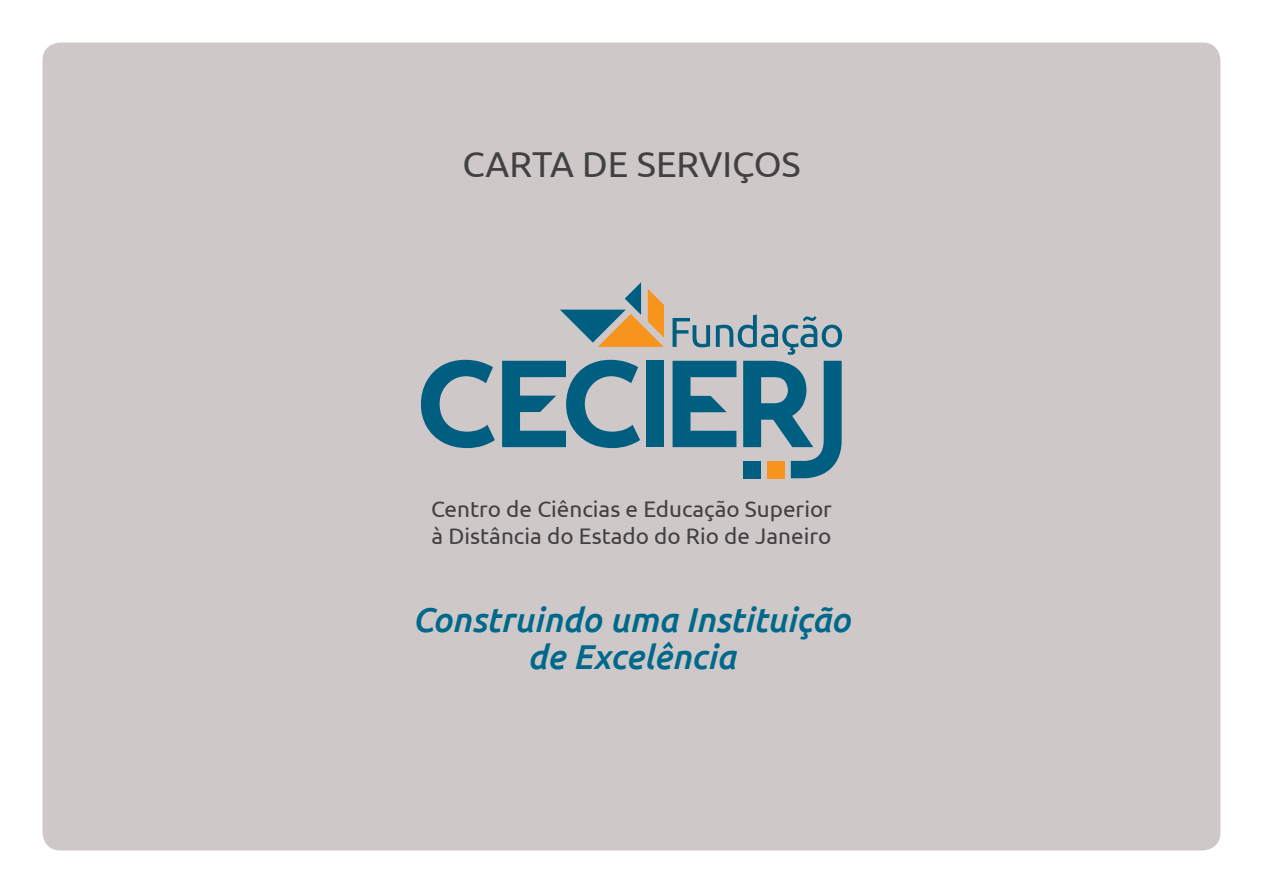
<style>
.page{position:relative;width:1263px;height:893px;background:#fff}
.page>*{position:absolute;margin:0;border:0;box-sizing:border-box;transform-origin:0 0}
.t1{font:36px "Ubuntu";color:#414042}
.t2{font:italic 500 34.5px/37.5px "Ubuntu";color:#00688a;text-align:center}
.t3{font:22.5px/27px "Ubuntu";color:#414042}
</style>
<div class="page">
<div style="left:43px;top:43px;width:1177px;height:807px;background:#cec9c8;border-radius:18px"></div>
<svg style="left:560px;top:282px;width:104px;height:65px"></svg>
<svg style="left:421px;top:360px;width:74px;height:88px"></svg>
<svg style="left:502px;top:360px;width:138px;height:88px"></svg>
<div style="left:646px;top:361px;width:18px;height:86px;background:#005e81"></div>
<svg style="left:743px;top:361px;width:99px;height:117px"></svg>
<svg style="left:672px;top:314px;width:170px;height:41px"></svg>
<svg style="left:672px;top:361px;width:64px;height:86px"></svg>
<h1 class="t1" style="left:462px;top:142px;width:340px">CARTA DE SERVIÇOS</h1>
<p class="t3" style="left:431px;top:495px;width:402px">Centro de Ciências e Educação Superior à Distância do Estado do Rio de Janeiro</p>
<h2 class="t2" style="left:413px;top:600px;width:439px">Construindo uma Instituição de Excelência</h2>
</div>
